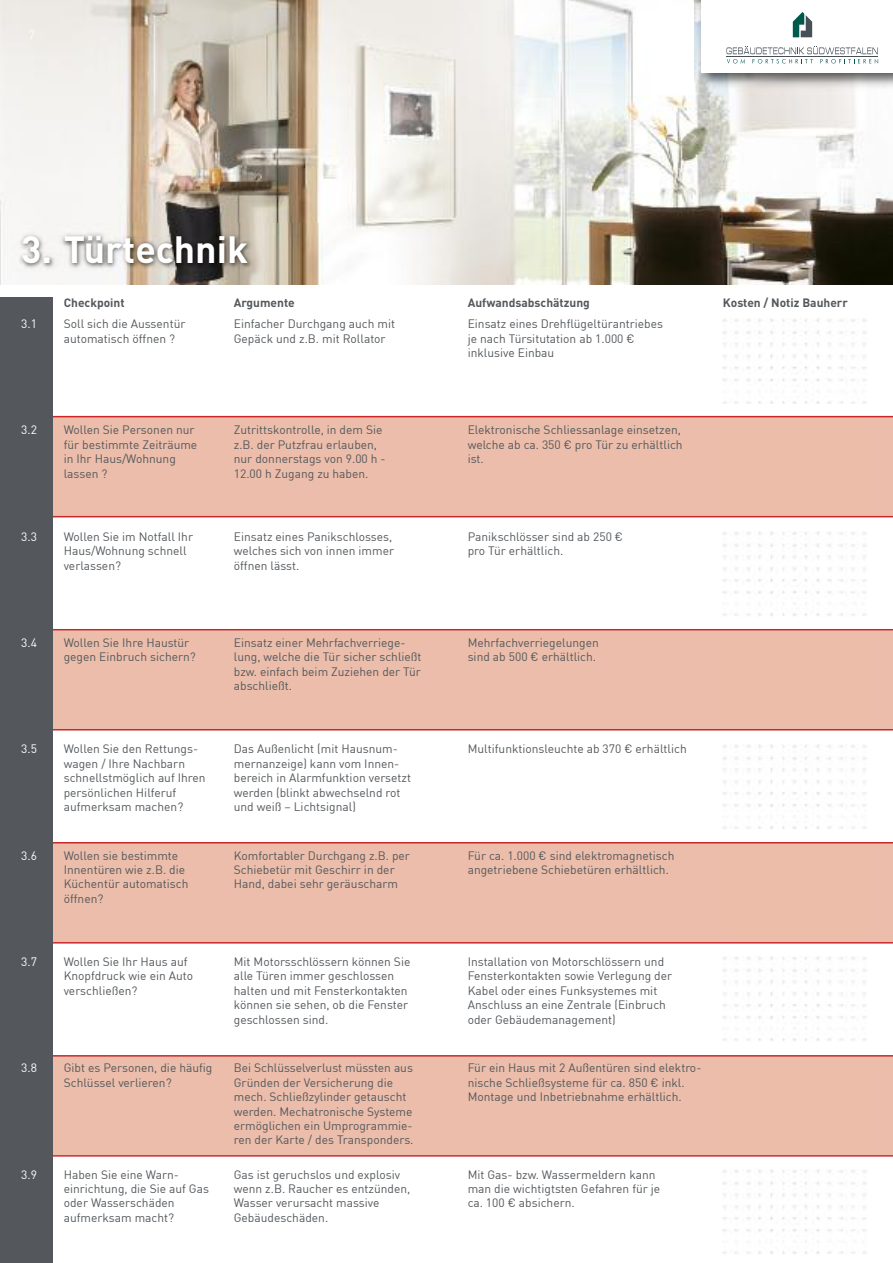
<style>
.page{position:relative;width:893px;height:1263px;background:#fff}
.page>*{position:absolute;margin:0;border:0;box-sizing:border-box;transform-origin:0 0}
.t1{font:700 37.5px "DIN Pro";color:#fff}
.t2{font:12px/14.4px "DIN Pro";color:#54585c}
.t3{font:700 12px "DIN Pro";color:#54585c}
.t4{font:12px "DIN Pro";color:#fff}
</style>
<div class="page">
<div style="left:52px;top:842px;width:841px;height:101px;background:#ebbdaa"></div>
<div style="left:52px;top:1055px;width:841px;height:101px;background:#ebbdaa"></div>
<div style="left:52px;top:416px;width:841px;height:101px;background:#ebbdaa"></div>
<div style="left:52px;top:629px;width:841px;height:101px;background:#ebbdaa"></div>
<div style="left:0;top:298px;width:52px;height:965px;background:#54585c"></div>
<img style="left:723px;top:319px;width:144px;height:85px">
<div style="left:723px;top:425px;width:149px;height:85px;background:#ecbda9"></div>
<img style="left:723px;top:531px;width:144px;height:85px">
<div style="left:723px;top:638px;width:149px;height:85px;background:#ecbda9"></div>
<img style="left:723px;top:744px;width:144px;height:85px">
<img style="left:0;top:0;width:893px;height:285px">
<img style="left:694px;top:0;width:199px;height:92px">
<div style="left:702px;top:0;width:191px;height:72px;background:#fff"></div>
<svg style="left:793px;top:12px;width:19px;height:25px"></svg>
<svg style="left:726px;top:46px;width:152px;height:18px"></svg>
<img style="left:12px;top:223px;width:329px;height:62px">
<div style="left:723px;top:850px;width:149px;height:85px;background:#ecbda9"></div>
<img style="left:723px;top:957px;width:144px;height:84px">
<div style="left:723px;top:1063px;width:149px;height:85px;background:#ecbda9"></div>
<img style="left:723px;top:1169px;width:144px;height:85px">
<h1 class="t1" style="left:21px;top:236px;width:228px">3. Türtechnik</h1>
<p class="t3" style="left:64px;top:298px;width:62px">Checkpoint</p>
<p class="t3" style="left:234px;top:298px;width:63px">Argumente</p>
<p class="t3" style="left:468px;top:298px;width:124px">Aufwandsabschätzung</p>
<p class="t3" style="left:723px;top:298px;width:127px">Kosten / Notiz Bauherr</p>
<p class="t4" style="left:21px;top:319px;width:17px">3.1</p>
<p class="t2" style="left:64px;top:318px;width:123px">Soll sich die Aussentür automatisch öffnen ?</p>
<p class="t2" style="left:468px;top:318px;width:197px">Einsatz eines Drehflügeltürantriebes je nach Türsitutation ab 1.000 € inklusive Einbau</p>
<p class="t2" style="left:234px;top:318px;width:163px">Einfacher Durchgang auch mit<br>Gepäck und z.B. mit Rollator</p>
<p class="t4" style="left:21px;top:425px;width:17px">3.2</p>
<p class="t2" style="left:64px;top:424px;width:135px">Wollen Sie Personen nur für bestimmte Zeiträume in Ihr Haus/Wohnung lassen ?</p>
<p class="t2" style="left:468px;top:424px;width:216px">Elektronische Schliessanlage einsetzen, welche ab ca. 350 € pro Tür zu erhältlich ist.</p>
<p class="t2" style="left:234px;top:424px;width:153px">Zutrittskontrolle, in dem Sie z.B. der Putzfrau erlauben, nur donnerstags von 9.00 h -<br>12.00 h Zugang zu haben.</p>
<p class="t4" style="left:21px;top:531px;width:17px">3.3</p>
<p class="t2" style="left:64px;top:530px;width:131px">Wollen Sie im Notfall Ihr<br>Haus/Wohnung schnell verlassen?</p>
<p class="t2" style="left:468px;top:530px;width:157px">Panikschlösser sind ab 250 € pro Tür erhältlich.</p>
<p class="t2" style="left:234px;top:530px;width:162px">Einsatz eines Panikschlosses, welches sich von innen immer öffnen lässt.</p>
<p class="t4" style="left:21px;top:638px;width:17px">3.4</p>
<p class="t2" style="left:64px;top:637px;width:134px">Wollen Sie Ihre Haustür gegen Einbruch sichern?</p>
<p class="t2" style="left:468px;top:637px;width:133px">Mehrfachverriegelungen sind ab 500 € erhältlich.</p>
<p class="t2" style="left:234px;top:637px;width:189px">Einsatz einer Mehrfachverriege&shy;lung, welche die Tür sicher schließt bzw. einfach beim Zuziehen der Tür abschließt.</p>
<p class="t2" style="left:234px;top:743px;width:179px">Das Außenlicht (mit Hausnum&shy;mernanzeige) kann vom Innen&shy;bereich in Alarmfunktion versetzt werden (blinkt abwechselnd rot und weiß – Lichtsignal)</p>
<p class="t4" style="left:21px;top:744px;width:17px">3.5</p>
<p class="t2" style="left:64px;top:743px;width:143px">Wollen Sie den Rettungs&shy;wagen / Ihre Nachbarn schnellstmöglich auf Ihren persönlichen Hilferuf aufmerksam machen?</p>
<p class="t2" style="left:468px;top:743px;width:221px">Multifunktionsleuchte ab 370 € erhältlich</p>
<p class="t4" style="left:21px;top:850px;width:17px">3.6</p>
<p class="t2" style="left:64px;top:849px;width:126px">Wollen sie bestimmte<br>Innentüren wie z.B. die<br>Küchentür automatisch öffnen?</p>
<p class="t2" style="left:468px;top:849px;width:208px">Für ca. 1.000 € sind elektromagnetisch angetriebene Schiebetüren erhältlich.</p>
<p class="t2" style="left:234px;top:849px;width:178px">Komfortabler Durchgang z.B. per<br>Schiebetür mit Geschirr in der<br>Hand, dabei sehr geräuscharm</p>
<p class="t4" style="left:21px;top:957px;width:17px">3.7</p>
<p class="t2" style="left:64px;top:955px;width:131px">Wollen Sie Ihr Haus auf<br>Knopfdruck wie ein Auto verschließen?</p>
<p class="t2" style="left:468px;top:955px;width:206px">Installation von Motorschlössern und Fensterkontakten sowie Verlegung der Kabel oder eines Funksystemes mit Anschluss an eine Zentrale (Einbruch oder Gebäudemanagement)</p>
<p class="t2" style="left:234px;top:955px;width:178px">Mit Motorsschlössern können Sie alle Türen immer geschlossen halten und mit Fensterkontakten können sie sehen, ob die Fenster geschlossen sind.</p>
<p class="t4" style="left:21px;top:1063px;width:17px">3.8</p>
<p class="t2" style="left:64px;top:1062px;width:150px">Gibt es Personen, die häufig<br>Schlüssel verlieren?</p>
<p class="t2" style="left:468px;top:1062px;width:235px">Für ein Haus mit 2 Außentüren sind elektro&shy;nische Schließsysteme für ca. 850 € inkl.<br>Montage und Inbetriebnahme erhältlich.</p>
<p class="t2" style="left:234px;top:1062px;width:181px">Bei Schlüsselverlust müssten aus<br>Gründen der Versicherung die mech. Schließzylinder getauscht werden. Mechatronische Systeme ermöglichen ein Umprogrammie&shy;ren der Karte / des Transponders.</p>
<p class="t4" style="left:21px;top:1169px;width:17px">3.9</p>
<p class="t2" style="left:64px;top:1168px;width:147px">Haben Sie eine Warn&shy;einrichtung, die Sie auf Gas oder Wasserschäden aufmerksam macht?</p>
<p class="t2" style="left:468px;top:1168px;width:194px">Mit Gas- bzw. Wassermeldern kann man die wichtigtsten Gefahren für je ca. 100 € absichern.</p>
<p class="t2" style="left:234px;top:1168px;width:178px">Gas ist geruchslos und explosiv wenn z.B. Raucher es entzünden,<br>Wasser verursacht massive<br>Gebäudeschäden.</p>
</div>
